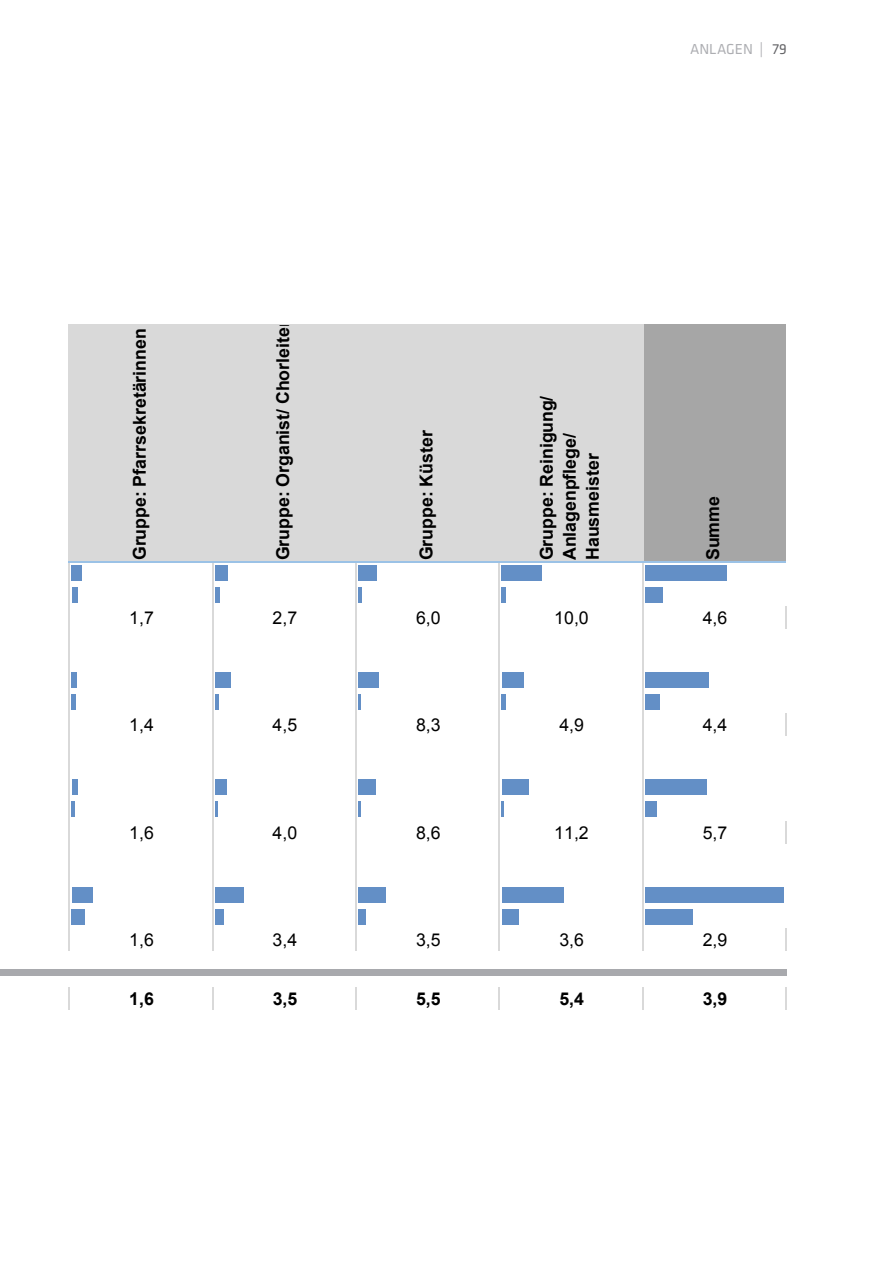
<style>
.page{position:relative;width:893px;height:1263px;background:#fff}
.page>*{position:absolute;margin:0;border:0;box-sizing:border-box;transform-origin:0 0}
.t1{font:700 17.7px/23.1px "Arial";color:#000}
.t2{font:17.7px "Arial";color:#000}
.seitenzeile{font:15px "Klavika Basic";color:#adaeb2}
.t3{font:15px "Klavika Basic";color:#636366}
</style>
<div class="page">
<div style="left:69px;top:324px;width:574px;height:239px;background:#d9d9d9"></div>
<div style="left:643px;top:324px;width:143px;height:239px;background:#a6a6a6"></div>
<div style="left:72px;top:565px;width:10px;height:15px;background:#638fc6"></div>
<div style="left:215px;top:565px;width:12px;height:15px;background:#638fc6"></div>
<div style="left:358px;top:565px;width:19px;height:15px;background:#638fc6"></div>
<div style="left:502px;top:565px;width:40px;height:15px;background:#638fc6"></div>
<div style="left:645px;top:565px;width:82px;height:15px;background:#638fc6"></div>
<div style="left:72px;top:587px;width:5px;height:15px;background:#638fc6"></div>
<hr style="left:215px;top:587px;width:4px;height:15px;background:#638fc6">
<hr style="left:358px;top:587px;width:4px;height:15px;background:#638fc6">
<hr style="left:502px;top:587px;width:4px;height:15px;background:#638fc6">
<div style="left:645px;top:587px;width:18px;height:15px;background:#638fc6"></div>
<div style="left:72px;top:672px;width:5px;height:16px;background:#638fc6"></div>
<div style="left:215px;top:672px;width:15px;height:16px;background:#638fc6"></div>
<div style="left:358px;top:672px;width:21px;height:16px;background:#638fc6"></div>
<div style="left:502px;top:672px;width:21px;height:16px;background:#638fc6"></div>
<div style="left:645px;top:672px;width:64px;height:16px;background:#638fc6"></div>
<hr style="left:72px;top:694px;width:4px;height:16px;background:#638fc6">
<hr style="left:215px;top:694px;width:3px;height:16px;background:#638fc6">
<hr style="left:358px;top:694px;width:3px;height:16px;background:#638fc6">
<hr style="left:502px;top:694px;width:4px;height:16px;background:#638fc6">
<div style="left:645px;top:694px;width:15px;height:16px;background:#638fc6"></div>
<div style="left:72px;top:780px;width:5px;height:15px;background:#638fc6"></div>
<div style="left:215px;top:780px;width:11px;height:15px;background:#638fc6"></div>
<div style="left:358px;top:780px;width:18px;height:15px;background:#638fc6"></div>
<div style="left:502px;top:780px;width:27px;height:15px;background:#638fc6"></div>
<div style="left:645px;top:780px;width:62px;height:15px;background:#638fc6"></div>
<hr style="left:72px;top:802px;width:3px;height:15px;background:#638fc6">
<hr style="left:215px;top:802px;width:3px;height:15px;background:#638fc6">
<svg style="left:358px;top:802px;width:2px;height:15px"></svg>
<svg style="left:502px;top:802px;width:2px;height:15px"></svg>
<div style="left:645px;top:802px;width:11px;height:15px;background:#638fc6"></div>
<div style="left:72px;top:887px;width:21px;height:15px;background:#638fc6"></div>
<div style="left:215px;top:887px;width:28px;height:15px;background:#638fc6"></div>
<div style="left:358px;top:887px;width:28px;height:15px;background:#638fc6"></div>
<div style="left:502px;top:887px;width:61px;height:15px;background:#638fc6"></div>
<div style="left:645px;top:887px;width:139px;height:15px;background:#638fc6"></div>
<div style="left:72px;top:909px;width:13px;height:15px;background:#638fc6"></div>
<div style="left:215px;top:909px;width:8px;height:15px;background:#638fc6"></div>
<div style="left:358px;top:909px;width:8px;height:15px;background:#638fc6"></div>
<div style="left:502px;top:909px;width:17px;height:15px;background:#638fc6"></div>
<div style="left:645px;top:909px;width:47px;height:15px;background:#638fc6"></div>
<hr style="left:68px;top:324px;width:2px;height:238px;background:#d9d9d9">
<hr style="left:785px;top:606px;width:2px;height:23px;background:#d9d9d9">
<hr style="left:785px;top:714px;width:2px;height:22px;background:#d9d9d9">
<hr style="left:785px;top:821px;width:2px;height:22px;background:#d9d9d9">
<hr style="left:68px;top:563px;width:2px;height:388px;background:#d9d9d9">
<hr style="left:212px;top:563px;width:1px;height:388px;background:#d9d9d9">
<hr style="left:355px;top:563px;width:2px;height:388px;background:#d9d9d9">
<hr style="left:498px;top:563px;width:2px;height:388px;background:#d9d9d9">
<hr style="left:642px;top:563px;width:1px;height:388px;background:#d9d9d9">
<hr style="left:785px;top:929px;width:2px;height:22px;background:#d9d9d9">
<hr style="left:68px;top:987px;width:2px;height:22px;background:#d9d9d9">
<svg style="left:212px;top:987px;width:1px;height:22px"></svg>
<hr style="left:355px;top:987px;width:2px;height:22px;background:#d9d9d9">
<hr style="left:498px;top:987px;width:2px;height:22px;background:#d9d9d9">
<svg style="left:642px;top:987px;width:1px;height:22px"></svg>
<hr style="left:785px;top:987px;width:2px;height:22px;background:#d9d9d9">
<hr style="left:68px;top:562px;width:718px;height:1px;background:#9bc2e6">
<div style="left:0;top:969px;width:787px;height:7px;background:#a8a9ad"></div>
<p class="seitenzeile" style="left:690px;top:39px;width:75px">ANLAGEN |</p>
<p class="t3" style="left:772px;top:39px;width:16px">79</p>
<p class="t1" style="left:129px;top:560px;width:233px;rotate:-90deg">Gruppe: Pfarrsekretärinnen</p>
<p class="t1" style="left:272px;top:560px;width:241px;rotate:-90deg">Gruppe: Organist/ Chorleiter</p>
<p class="t1" style="left:415px;top:560px;width:132px;rotate:-90deg">Gruppe: Küster</p>
<p class="t1" style="left:536px;top:560px;width:166px;rotate:-90deg">Gruppe: Reinigung/<br>Anlagenpflege/<br>Hausmeister</p>
<p class="t1" style="left:702px;top:560px;width:66px;rotate:-90deg">Summe</p>
<p class="t2" style="left:129px;top:606px;width:26px">1,7</p>
<p class="t2" style="left:273px;top:606px;width:26px">2,7</p>
<p class="t2" style="left:416px;top:606px;width:26px">6,0</p>
<p class="t2" style="left:554px;top:606px;width:36px">10,0</p>
<p class="t2" style="left:703px;top:606px;width:26px">4,6</p>
<p class="t2" style="left:129px;top:713px;width:26px">1,4</p>
<p class="t2" style="left:273px;top:713px;width:26px">4,5</p>
<p class="t2" style="left:416px;top:713px;width:26px">8,3</p>
<p class="t2" style="left:559px;top:713px;width:26px">4,9</p>
<p class="t2" style="left:703px;top:713px;width:26px">4,4</p>
<p class="t2" style="left:129px;top:821px;width:26px">1,6</p>
<p class="t2" style="left:273px;top:821px;width:26px">4,0</p>
<p class="t2" style="left:416px;top:821px;width:26px">8,6</p>
<p class="t2" style="left:554px;top:821px;width:36px">11,2</p>
<p class="t2" style="left:703px;top:821px;width:26px">5,7</p>
<p class="t2" style="left:129px;top:928px;width:26px">1,6</p>
<p class="t2" style="left:273px;top:928px;width:26px">3,4</p>
<p class="t2" style="left:416px;top:928px;width:26px">3,5</p>
<p class="t2" style="left:559px;top:928px;width:26px">3,6</p>
<p class="t2" style="left:703px;top:928px;width:26px">2,9</p>
<p class="t1" style="left:129px;top:988px;width:26px">1,6</p>
<p class="t1" style="left:273px;top:988px;width:26px">3,5</p>
<p class="t1" style="left:416px;top:988px;width:26px">5,5</p>
<p class="t1" style="left:559px;top:988px;width:26px">5,4</p>
<p class="t1" style="left:703px;top:988px;width:26px">3,9</p>
</div>
